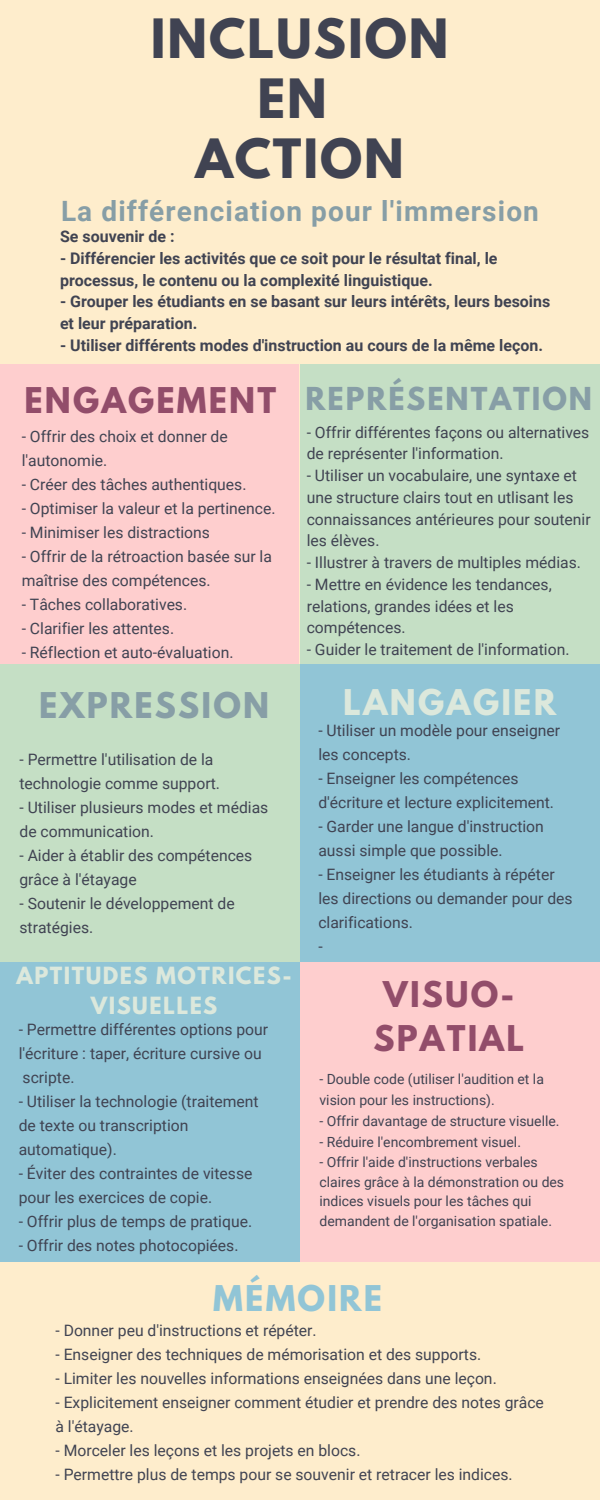
<style>
.page{position:relative;width:600px;height:1500px;background:#feedcc}
.page>*{position:absolute;margin:0;border:0;box-sizing:border-box;transform-origin:0 0}
.t1{font:700 48px/60px "League Spartan";letter-spacing:.04em;color:#404352;text-align:center}
.t2{font:700 31.4px/43.5px "League Spartan";letter-spacing:.07em;color:#924d6a;text-align:center}
.t3{font:700 31.4px "League Spartan";letter-spacing:.07em;color:#879ea6}
.t4{font:700 31.4px "League Spartan";letter-spacing:.07em;color:#dce8dc}
.t5{font:700 31.4px "League Spartan";letter-spacing:.07em;color:#91c5d6}
.t6{font:700 28px "Roboto";letter-spacing:.04em;color:#879ea6}
.t7{font:700 28px "League Spartan";letter-spacing:.07em;color:#879ea6}
.t8{font:700 21px/29.2px "League Spartan";letter-spacing:.07em;color:#dce8dc;text-align:center}
.t9{font:700 16px/21.8px "Roboto";color:#404352}
.t10{font:15.7px/24px "Roboto";color:#404352}
.t11{font:14px/19.5px "Roboto";color:#404352}
</style>
<div class="page">
<div style="left:300px;top:364px;width:300px;height:300px;background:#c5dfc5"></div>
<div style="left:0;top:364px;width:299px;height:300px;background:#fecece"></div>
<div style="left:0;top:664px;width:300px;height:300px;background:#c5dfc5"></div>
<div style="left:300px;top:664px;width:300px;height:300px;background:#91c5d6"></div>
<div style="left:0;top:962px;width:300px;height:300px;background:#91c5d6"></div>
<div style="left:300px;top:962px;width:300px;height:300px;background:#fecece"></div>
<h1 class="t1" style="left:151px;top:14px;width:299px">INCLUSION<br>EN<br>ACTION</h1>
<h3 class="t6" style="left:61px;top:195px;width:479px">La différenciation pour l'immersion</h3>
<p class="t9" style="left:60px;top:226px;width:116px">Se souvenir de :</p>
<p class="t9" style="left:60px;top:247px;width:439px">- Différencier les activités que ce soit pour le résultat final, le processus, le contenu ou la complexité linguistique.</p>
<p class="t9" style="left:60px;top:291px;width:492px">- Grouper les étudiants en se basant sur leurs intérêts, leurs besoins et leur préparation.</p>
<p class="t9" style="left:60px;top:334px;width:485px">- Utiliser différents modes d'instruction au cours de la même leçon.</p>
<h2 class="t2" style="left:25px;top:383px;width:253px">ENGAGEMENT</h2>
<p class="t10" style="left:22px;top:424px;width:208px">- Offrir des choix et donner de l'autonomie.</p>
<p class="t10" style="left:22px;top:472px;width:226px">- Créer des tâches authentiques.</p>
<p class="t10" style="left:22px;top:496px;width:255px">- Optimiser la valeur et la pertinence.</p>
<p class="t10" style="left:22px;top:520px;width:190px">- Minimiser les distractions</p>
<p class="t10" style="left:22px;top:544px;width:252px">- Offrir de la rétroaction basée sur la maîtrise des compétences.</p>
<p class="t10" style="left:22px;top:592px;width:167px">- Tâches collaboratives.</p>
<p class="t10" style="left:22px;top:616px;width:154px">- Clarifier les attentes.</p>
<p class="t10" style="left:22px;top:640px;width:213px">- Réflection et auto-évaluation.</p>
<h3 class="t7" style="left:306px;top:385px;width:288px">REPRÉSENTATION</h3>
<p class="t10" style="left:307px;top:421px;width:284px;line-height:21.8px">- Offrir différentes façons ou alternatives de représenter l'information.</p>
<p class="t10" style="left:307px;top:465px;width:285px;line-height:21.8px">- Utiliser un vocabulaire, une syntaxe et une structure clairs tout en utlisant les connaissances antérieures pour soutenir les élèves.</p>
<p class="t10" style="left:307px;top:551px;width:276px">- Illustrer à travers de multiples médias.</p>
<p class="t10" style="left:307px;top:574px;width:247px;line-height:21.8px">- Mettre en évidence les tendances, relations, grandes idées et les compétences.</p>
<p class="t10" style="left:307px;top:638px;width:264px">- Guider le traitement de l'information.</p>
<h2 class="t4" style="left:343px;top:686px;width:215px">LANGAGIER</h2>
<h2 class="t3" style="left:39px;top:690px;width:232px">EXPRESSION</h2>
<p class="t10" style="left:20px;top:747px;width:202px">- Permettre l'utilisation de la technologie comme support.</p>
<p class="t10" style="left:20px;top:795px;width:250px">- Utiliser plusieurs modes et médias de communication.</p>
<p class="t10" style="left:20px;top:843px;width:234px">- Aider à établir des compétences grâce à l'étayage</p>
<p class="t10" style="left:20px;top:891px;width:217px">- Soutenir le développement de stratégies.</p>
<p class="t10" style="left:20px;top:963px;width:6px">-</p>
<p class="t10" style="left:318px;top:719px;width:243px">- Utiliser un modèle pour enseigner les concepts.</p>
<p class="t10" style="left:318px;top:767px;width:237px">- Enseigner les compétences d'écriture et lecture explicitement.</p>
<p class="t10" style="left:318px;top:815px;width:227px">- Garder une langue d'instruction aussi simple que possible.</p>
<p class="t10" style="left:318px;top:863px;width:256px">- Enseigner les étudiants à répéter les directions ou demander pour des clarifications.<br>-</p>
<h3 class="t8" style="left:16px;top:964px;width:277px">APTITUDES MOTRICES-<br>VISUELLES</h3>
<p class="t10" style="left:19px;top:1018px;width:251px">- Permettre différentes options pour l'écriture : taper, écriture cursive ou scripte.</p>
<p class="t10" style="left:19px;top:1090px;width:242px">- Utiliser la technologie (traitement de texte ou transcription automatique).</p>
<p class="t10" style="left:19px;top:1162px;width:235px">- Éviter des contraintes de vitesse pour les exercices de copie.</p>
<p class="t10" style="left:19px;top:1210px;width:235px">- Offrir plus de temps de pratique.</p>
<p class="t10" style="left:19px;top:1234px;width:221px">- Offrir des notes photocopiées.</p>
<h2 class="t5" style="left:213px;top:1283px;width:170px">MÉMOIRE</h2>
<p class="t10" style="left:56px;top:1319px;width:263px">- Donner peu d'instructions et répéter.</p>
<p class="t10" style="left:56px;top:1343px;width:427px">- Enseigner des techniques de mémorisation et des supports.</p>
<p class="t10" style="left:56px;top:1367px;width:443px">- Limiter les nouvelles informations enseignées dans une leçon.</p>
<p class="t10" style="left:56px;top:1391px;width:490px">- Explicitement enseigner comment étudier et prendre des notes grâce à l'étayage.</p>
<p class="t10" style="left:56px;top:1439px;width:306px">- Morceler les leçons et les projets en blocs.</p>
<p class="t10" style="left:56px;top:1463px;width:459px">- Permettre plus de temps pour se souvenir et retracer les indices.</p>
<h2 class="t2" style="left:374px;top:977px;width:152px">VISUO-<br>SPATIAL</h2>
<p class="t11" style="left:320px;top:1069px;width:226px;line-height:21px">- Double code (utiliser l'audition et la vision pour les instructions).</p>
<p class="t11" style="left:320px;top:1112px;width:242px">- Offrir davantage de structure visuelle.</p>
<p class="t11" style="left:320px;top:1133px;width:203px">- Réduire l'encombrement visuel.</p>
<p class="t11" style="left:320px;top:1153px;width:246px">- Offrir l'aide d'instructions verbales claires grâce à la démonstration ou des indices visuels pour les tâches qui demandent de l'organisation spatiale.</p>
</div>
